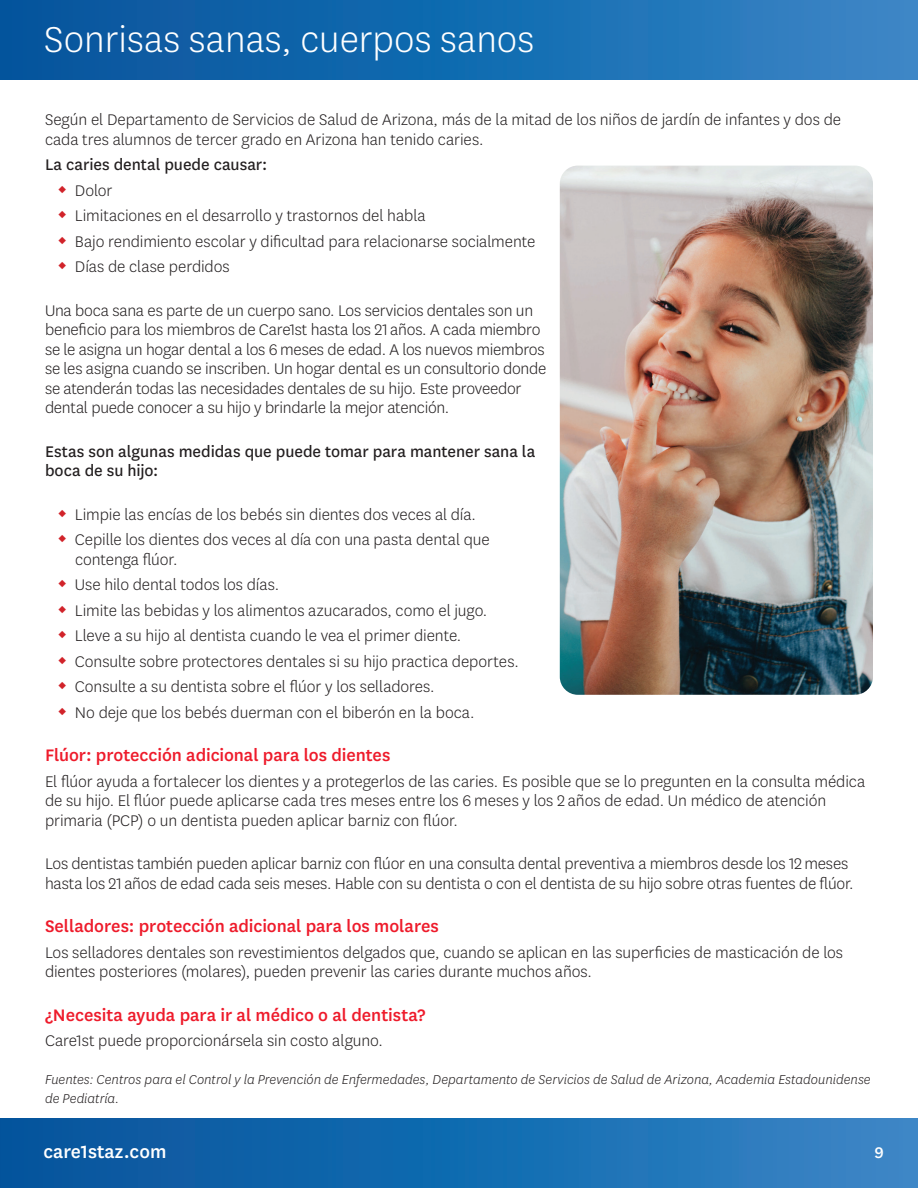
<style>
.page{position:relative;width:918px;height:1188px;background:#fff}
.page>*{position:absolute;margin:0;border:0;box-sizing:border-box;transform-origin:0 0}
.t1{font:300 42px "Centene Sans";color:#fff}
.t2{font:500 21px "Centene Sans";color:#fff}
.t3{font:500 19.5px "Centene Sans";letter-spacing:-.005em;color:#ee1b2b}
.t4{font:300 18px/19.5px "Centene Sans";letter-spacing:-.005em;color:#231f20}
.t5{font:18px/19.5px "Centene Sans";letter-spacing:-.005em;color:#231f20}
.t6{font:500 18px "Centene Sans";color:#fff}
.t7{font:italic 300 15px/19.5px "Centene Sans";color:#231f20}
</style>
<div class="page">
<div style="left:0;top:1119px;width:918px;height:69px;background:linear-gradient(to right,#00529b,#3486c6)"></div>
<div style="left:0;top:0;width:918px;height:79px;background:linear-gradient(to right,#00529b,#3486c6)"></div>
<img style="left:560px;top:166px;width:313px;height:529px">
<p class="t1" style="left:44px;top:13px;width:492px">Sonrisas sanas, cuerpos sanos</p>
<p class="t4" style="left:45px;top:109px;width:798px">Según el Departamento de Servicios de Salud de Arizona, más de la mitad de los niños de jardín de infantes y dos de cada tres alumnos de tercer grado en Arizona han tenido caries.</p>
<p class="t5" style="left:45px;top:154px;width:224px">La caries dental puede causar:</p>
<p class="t4" style="left:75px;top:180px;width:39px">Dolor</p>
<p class="t4" style="left:75px;top:205px;width:352px">Limitaciones en el desarrollo y trastornos del habla</p>
<p class="t4" style="left:75px;top:231px;width:462px">Bajo rendimiento escolar y dificultad para relacionarse socialmente</p>
<p class="t4" style="left:75px;top:256px;width:156px">Días de clase perdidos</p>
<p class="t4" style="left:45px;top:300px;width:503px">Una boca sana es parte de un cuerpo sano. Los servicios dentales son un beneficio para los miembros de Care1st hasta los 21 años. A cada miembro se le asigna un hogar dental a los 6 meses de edad. A los nuevos miembros se les asigna cuando se inscriben. Un hogar dental es un consultorio donde se atenderán todas las necesidades dentales de su hijo. Este proveedor dental puede conocer a su hijo y brindarle la mejor atención.</p>
<p class="t5" style="left:45px;top:440px;width:492px">Estas son algunas medidas que puede tomar para mantener sana la boca de su hijo:</p>
<p class="t4" style="left:75px;top:504px;width:403px">Limpie las encías de los bebés sin dientes dos veces al día.</p>
<p class="t4" style="left:75px;top:529px;width:416px">Cepille los dientes dos veces al día con una pasta dental que contenga flúor.</p>
<p class="t4" style="left:75px;top:574px;width:206px">Use hilo dental todos los días.</p>
<p class="t4" style="left:75px;top:600px;width:414px">Limite las bebidas y los alimentos azucarados, como el jugo.</p>
<p class="t4" style="left:75px;top:625px;width:388px">Lleve a su hijo al dentista cuando le vea el primer diente.</p>
<p class="t4" style="left:75px;top:651px;width:445px">Consulte sobre protectores dentales si su hijo practica deportes.</p>
<p class="t4" style="left:75px;top:676px;width:361px">Consulte a su dentista sobre el flúor y los selladores.</p>
<p class="t4" style="left:75px;top:702px;width:401px">No deje que los bebés duerman con el biberón en la boca.</p>
<p class="t3" style="left:45px;top:742px;width:347px">Flúor: protección adicional para los dientes</p>
<p class="t4" style="left:45px;top:771px;width:822px">El flúor ayuda a fortalecer los dientes y a protegerlos de las caries. Es posible que se lo pregunten en la consulta médica de su hijo. El flúor puede aplicarse cada tres meses entre los 6 meses y los 2 años de edad. Un médico de atención primaria (PCP) o un dentista pueden aplicar barniz con flúor.</p>
<p class="t4" style="left:45px;top:853px;width:810px">Los dentistas también pueden aplicar barniz con flúor en una consulta dental preventiva a miembros desde los 12 meses hasta los 21 años de edad cada seis meses. Hable con su dentista o con el dentista de su hijo sobre otras fuentes de flúor.</p>
<p class="t3" style="left:45px;top:913px;width:395px">Selladores: protección adicional para los molares</p>
<p class="t4" style="left:45px;top:942px;width:800px">Los selladores dentales son revestimientos delgados que, cuando se aplican en las superficies de masticación de los dientes posteriores (molares), pueden prevenir las caries durante muchos años.</p>
<p class="t3" style="left:45px;top:1001px;width:382px">¿Necesita ayuda para ir al médico o al dentista?</p>
<p class="t4" style="left:45px;top:1030px;width:340px">Care1st puede proporcionársela sin costo alguno.</p>
<p class="t7" style="left:45px;top:1069px;width:827px">Fuentes: Centros para el Control y la Prevención de Enfermedades, Departamento de Servicios de Salud de Arizona, Academia Estadounidense de Pediatría.</p>
<p class="t2" style="left:44px;top:1137px;width:124px">care1staz.com</p>
<p class="t6" style="left:874px;top:1140px;width:11px">9</p>
</div>
